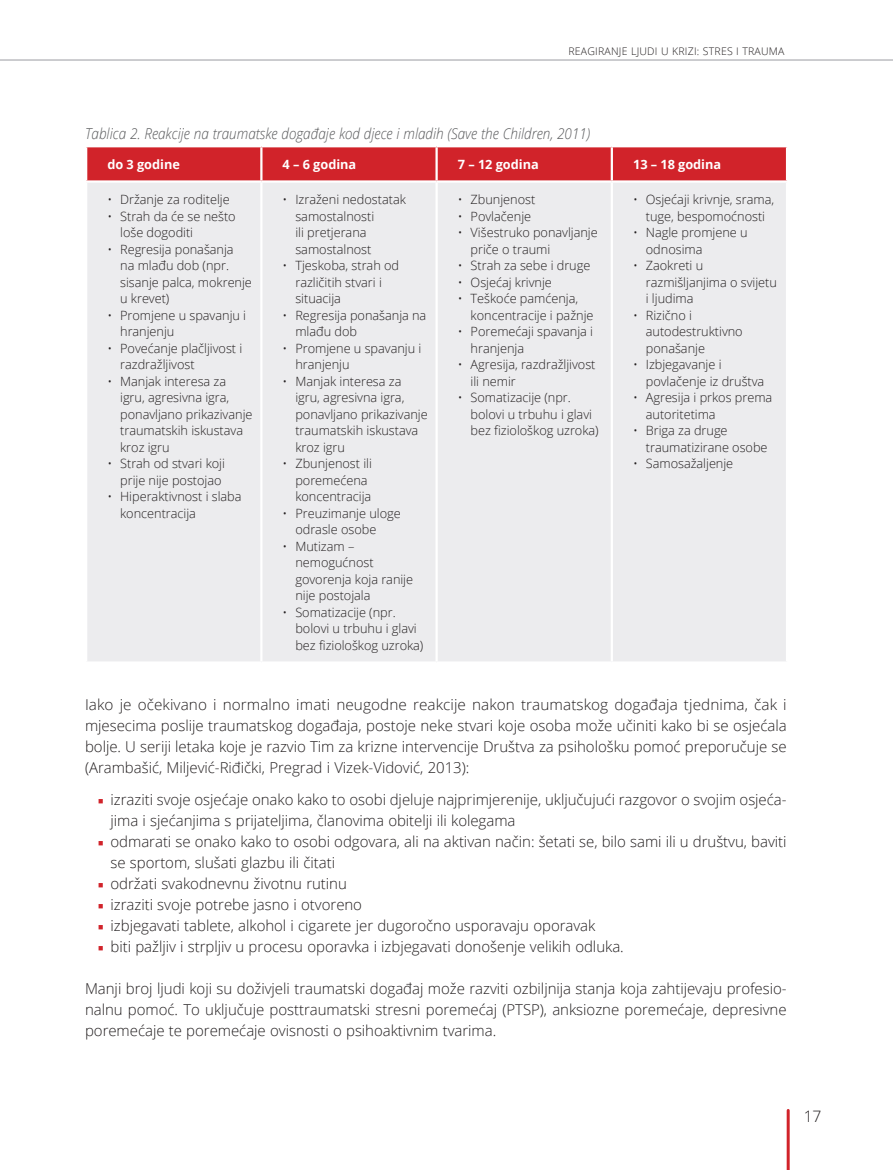
<style>
.page{position:relative;width:893px;height:1170px;background:#fff}
.page>*{position:absolute;margin:0;border:0;box-sizing:border-box;transform-origin:0 0}
.t1{font:300 15.75px "Open Sans";color:#231f20}
.Tekst{font:300 15px/21px "Open Sans";letter-spacing:-.005em;color:#231f20;text-align:justify}
.Potpis_pod_sliku{font:italic 300 15px "Open Sans";color:#57585a;scale:.9 1}
.t2{font:300 12.75px/16.5px "Open Sans";letter-spacing:-.005em;color:#231f20}
.Tablični_podaci_ista{font:700 12.75px "Open Sans";letter-spacing:-.005em;color:#fff}
.t3{font:300 10.5px "Open Sans";letter-spacing:.02em;color:#231f20}
.s1{font-family:"Minion Pro";font-weight:400;color:#d1232a}
</style>
<div class="page">
<hr style="left:0;top:59px;width:893px;height:2px;background:#bcbdc0">
<div style="left:87px;top:147px;width:699px;height:33px;background:#d1232a"></div>
<div style="left:87px;top:183px;width:699px;height:478px;background:#ececee"></div>
<hr style="left:260px;top:147px;width:2px;height:33px;background:#fff">
<hr style="left:435px;top:147px;width:3px;height:33px;background:#fff">
<hr style="left:611px;top:147px;width:2px;height:33px;background:#fff">
<hr style="left:260px;top:183px;width:2px;height:478px;background:#fff">
<hr style="left:435px;top:183px;width:3px;height:478px;background:#fff">
<hr style="left:611px;top:183px;width:2px;height:478px;background:#fff">
<hr style="left:787px;top:1110px;width:3px;height:59px;background:#d1232a">
<p class="t3" style="left:568px;top:44px;width:218px">REAGIRANJE LJUDI U KRIZI: STRES I TRAUMA</p>
<p class="Potpis_pod_sliku" style="left:85px;top:123px;width:563px">Tablica 2. Reakcije na traumatske događaje kod djece i mladih (Save the Children, 2011)</p>
<p class="Tablični_podaci_ista" style="left:107px;top:155px;width:74px">do 3 godine</p>
<p class="Tablični_podaci_ista" style="left:283px;top:155px;width:75px">4 – 6 godina</p>
<p class="Tablični_podaci_ista" style="left:458px;top:155px;width:82px">7 – 12 godina</p>
<p class="Tablični_podaci_ista" style="left:633px;top:155px;width:90px">13 – 18 godina</p>
<p class="t2" style="left:107px;top:191px;width:124px">• Držanje za roditelje</p>
<p class="t2" style="left:120px;top:207px;width:117px;text-indent:-13px">• Strah da će se nešto loše dogoditi</p>
<p class="t2" style="left:120px;top:240px;width:133px;text-indent:-13px">• Regresija ponašanja<br>na mlađu dob (npr. sisanje palca, mokrenje u krevet)</p>
<p class="t2" style="left:120px;top:306px;width:127px;text-indent:-13px">• Promjene u spavanju i hranjenju</p>
<p class="t2" style="left:120px;top:339px;width:124px;text-indent:-13px">• Povećanje plačljivost i razdražljivost</p>
<p class="t2" style="left:120px;top:372px;width:134px;text-indent:-13px">• Manjak interesa za igru, agresivna igra, ponavljano prikazivanje traumatskih iskustava kroz igru</p>
<p class="t2" style="left:107px;top:455px;width:119px;text-align:right">• Strah od stvari koji prije nije postojao</p>
<p class="t2" style="left:120px;top:488px;width:123px;text-indent:-13px">• Hiperaktivnost i slaba koncentracija</p>
<p class="t2" style="left:295px;top:191px;width:112px;text-indent:-13px">• Izraženi nedostatak samostalnosti<br>ili pretjerana samostalnost</p>
<p class="t2" style="left:295px;top:257px;width:105px;text-indent:-13px">• Tjeskoba, strah od različitih stvari i situacija</p>
<p class="t2" style="left:295px;top:306px;width:132px;text-indent:-13px">• Regresija ponašanja na mlađu dob</p>
<p class="t2" style="left:295px;top:339px;width:127px;text-indent:-13px">• Promjene u spavanju i hranjenju</p>
<p class="t2" style="left:295px;top:372px;width:134px;text-indent:-13px">• Manjak interesa za igru, agresivna igra, ponavljano prikazivanje traumatskih iskustava kroz igru</p>
<p class="t2" style="left:295px;top:455px;width:78px;text-indent:-13px">• Zbunjenost ili poremećena koncentracija</p>
<p class="t2" style="left:295px;top:504px;width:107px;text-indent:-13px">• Preuzimanje uloge odrasle osobe</p>
<p class="t2" style="left:295px;top:537px;width:119px;text-indent:-13px">• Mutizam – nemogućnost govorenja koja ranije nije postojala</p>
<p class="t2" style="left:295px;top:603px;width:130px;text-indent:-13px">• Somatizacije (npr. bolovi u trbuhu i glavi bez fiziološkog uzroka)</p>
<p class="t2" style="left:633px;top:191px;width:143px;text-align:center">• Osjećaji krivnje, srama, tuge, bespomoćnosti</p>
<p class="t2" style="left:646px;top:224px;width:103px;text-indent:-13px">• Nagle promjene u odnosima</p>
<p class="t2" style="left:646px;top:257px;width:133px;text-indent:-13px">• Zaokreti u razmišljanjima o svijetu i ljudima</p>
<p class="t2" style="left:646px;top:306px;width:98px;text-indent:-13px">• Rizično i autodestruktivno ponašanje</p>
<p class="t2" style="left:646px;top:356px;width:120px;text-indent:-13px">• Izbjegavanje i povlačenje iz društva</p>
<p class="t2" style="left:646px;top:389px;width:128px;text-indent:-13px">• Agresija i prkos prema autoritetima</p>
<p class="t2" style="left:646px;top:422px;width:123px;text-indent:-13px">• Briga za druge traumatizirane osobe</p>
<p class="t2" style="left:633px;top:455px;width:102px">• Samosažaljenje</p>
<p class="t2" style="left:458px;top:191px;width:79px">• Zbunjenost</p>
<p class="t2" style="left:458px;top:207px;width:75px">• Povlačenje</p>
<p class="t2" style="left:471px;top:224px;width:129px;text-indent:-13px">• Višestruko ponavljanje priče o traumi</p>
<p class="t2" style="left:458px;top:257px;width:134px">• Strah za sebe i druge</p>
<p class="t2" style="left:458px;top:273px;width:96px">• Osjećaj krivnje</p>
<p class="t2" style="left:471px;top:290px;width:124px;text-indent:-13px">• Teškoće pamćenja, koncentracije i pažnje</p>
<p class="t2" style="left:471px;top:323px;width:124px;text-indent:-13px">• Poremećaji spavanja i hranjenja</p>
<p class="t2" style="left:471px;top:356px;width:126px;text-indent:-13px">• Agresija, razdražljivost ili nemir</p>
<p class="t2" style="left:471px;top:389px;width:130px;text-indent:-13px">• Somatizacije (npr. bolovi u trbuhu i glavi bez fiziološkog uzroka)</p>
<p class="Tekst" style="left:85px;top:694px;width:703px">Iako je očekivano i normalno imati neugodne reakcije nakon traumatskog događaja tjednima, čak i mjesecima poslije traumatskog događaja, postoje neke stvari koje osoba može učiniti kako bi se osjećala bolje. U seriji letaka koje je razvio Tim za krizne intervencije Društva za psihološku pomoć preporučuje se (Arambašić, Miljević-Riđički, Pregrad i Vizek-Vidović, 2013):</p>
<p class="Tekst" style="left:111px;top:788px;width:678px;text-indent:-13px"><span class="s1">■</span> izraziti svoje osjećaje onako kako to osobi djeluje najprimjerenije, uključujući razgovor o svojim osjeća&shy;jima i sjećanjima s prijateljima, članovima obitelji ili kolegama</p>
<p class="Tekst" style="left:111px;top:830px;width:678px;text-indent:-13px"><span class="s1">■</span> odmarati se onako kako to osobi odgovara, ali na aktivan način: šetati se, bilo sami ili u društvu, baviti se sportom, slušati glazbu ili čitati</p>
<p class="Tekst" style="left:98px;top:872px;width:251px"><span class="s1">■</span> održati svakodnevnu životnu rutinu</p>
<p class="Tekst" style="left:98px;top:893px;width:266px"><span class="s1">■</span> izraziti svoje potrebe jasno i otvoreno</p>
<p class="Tekst" style="left:98px;top:914px;width:499px"><span class="s1">■</span> izbjegavati tablete, alkohol i cigarete jer dugoročno usporavaju oporavak</p>
<p class="Tekst" style="left:98px;top:935px;width:527px"><span class="s1">■</span> biti pažljiv i strpljiv u procesu oporavka i izbjegavati donošenje velikih odluka.</p>
<p class="Tekst" style="left:85px;top:977px;width:703px">Manji broj ljudi koji su doživjeli traumatski događaj može razviti ozbiljnija stanja koja zahtijevaju profesio&shy;nalnu pomoć. To uključuje posttraumatski stresni poremećaj (PTSP), anksiozne poremećaje, depresivne poremećaje te poremećaje ovisnosti o psihoaktivnim tvarima.</p>
<p class="t1" style="left:804px;top:1105px;width:19px">17</p>
</div>
